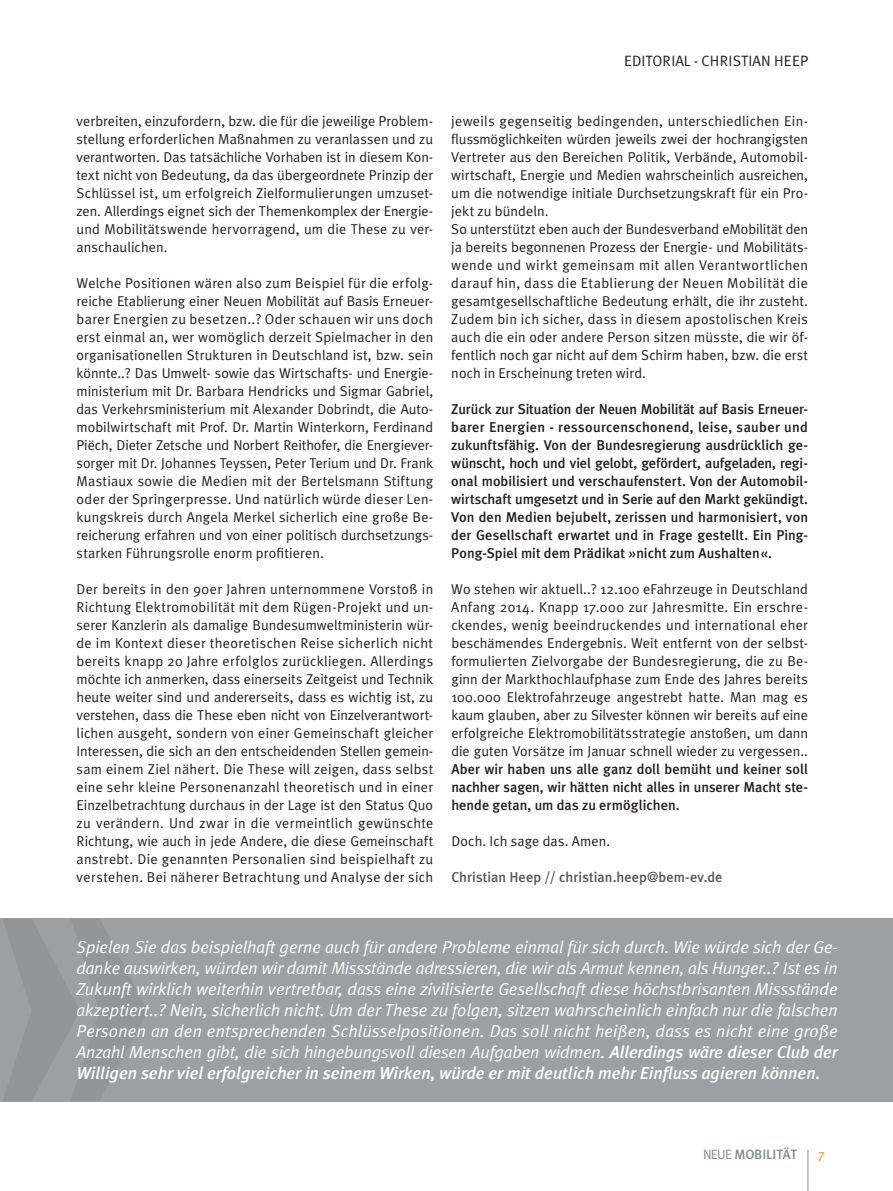
<style>
.page{position:relative;width:893px;height:1191px;background:#fff}
.page>*{position:absolute;margin:0;border:0;box-sizing:border-box;transform-origin:0 0}
.t1{font:italic 17.25px/21px "Meta Plus Normal";letter-spacing:-.01em;color:#fff;text-align:justify}
.t2{font:italic 500 17.25px "Meta Plus";color:#fff}
.t3{font:15px "Meta Plus Normal Caps";color:#231f20}
.t4{font:14.25px/18px "Meta Plus Normal";letter-spacing:.01em;color:#231f20;text-align:justify}
.t5{font:500 14.25px/18px "Meta Plus";color:#231f20;text-align:justify}
.t6{font:500 14.25px "Meta Plus";letter-spacing:.005em;color:#57585a}
.t7{font:500 13.5px "Meta Plus";letter-spacing:-.015em;color:#848e89}
.t8{font:13.5px "Meta Plus Normal";color:#ed8e1c}
.s1{font-family:"Meta Plus";font-weight:500}
.s2{font-family:"Meta Plus Normal";font-weight:400}
</style>
<div class="page">
<hr style="left:807px;top:1150px;width:1px;height:41px;background:#848e89">
<div style="left:0;top:918px;width:893px;height:183px;background:#9d9fa2"></div>
<p class="t3" style="left:624px;top:52px;width:186px">EDITORIAL - CHRISTIAN HEE P</p>
<p class="t4" style="left:77px;top:112px;width:358px">verbreiten, einzufordern, bzw. die für die jeweilige Problem&shy;stellung erforderlichen Maßnahmen zu veranlassen und zu verantworten. Das tatsächliche Vorhaben ist in diesem Kon&shy;text nicht von Bedeutung, da das übergeordnete Prinzip der Schlüssel ist, um erfolgreich Zielformulierungen umzuset&shy;zen. Allerdings eignet sich der Themenkomplex der Energie&shy;und Mobilitätswende hervorragend, um die These zu ver&shy;anschaulichen.</p>
<p class="t4" style="left:77px;top:274px;width:358px">Welche Positionen wären also zum Beispiel für die erfolg&shy;reiche Etablierung einer Neuen Mobilität auf Basis Erneuer&shy;barer Energien zu besetzen..? Oder schauen wir uns doch erst einmal an, wer womöglich derzeit Spielmacher in den organisationellen Strukturen in Deutschland ist, bzw. sein könnte..? Das U mwelt- sowie das Wirtschafts- und Energie&shy;ministerium mit Dr. Barbara Hendricks und Sigmar Gabriel, das Verkehrsministerium mit Alexander Dobrindt, die Auto&shy;mobilwirtschaft mit Prof. Dr. Martin Winterkorn, Ferdinand Piëch, Dieter Zetsche und Norbert Reithofer, die Energiever&shy;sorger mit Dr. Johannes Teyssen, Peter Terium und Dr. Frank Mastiaux sowie die Medien mit der Bertelsmann Stiftung oder der Springerpresse. U nd natürlich würde dieser Len&shy;kungskreis durch Angela Merkel sicherlich eine große Be&shy;reicherung erfahren und von einer politisch durchsetzungs&shy;starken Führungsrolle enorm profitieren.</p>
<p class="t4" style="left:77px;top:580px;width:358px">Der bereits in den 90er Jahren unternommene Vorstoß in Richtung Elektromobilität mit dem Rügen-Projekt und un&shy;serer Kanzlerin als damalige Bundesumweltministerin wür&shy;de im Kontext dieser theoretischen Reise sicherlich nicht bereits knapp 20 Jahre erfolglos zurückliegen. Allerdings möchte ich anmerken, dass einerseits Zeitgeist und Technik heute weiter sind und andererseits, dass es wichtig ist, zu verstehen, dass die These eben nicht von Einzelverantwort&shy;lichen ausgeht, sondern von einer Gemeinschaft gleicher Interessen, die sich an den entscheidenden Stellen gemein&shy;sam einem Ziel nähert. Die These will zeigen, dass selbst eine sehr kleine Personenanzahl theoretisch und in einer Einzelbetrachtung durchaus in der Lage ist den Status Quo zu verändern. U nd zwar in die vermeintlich gewünschte Richtung, wie auch in jede Andere, die diese Gemeinschaft anstrebt. Die genannten Personalien sind beispielhaft zu verstehen. Bei näherer Betrachtung und Analyse der sich</p>
<p class="t4" style="left:451px;top:112px;width:358px;text-align:left">jeweils gegenseitig bedingenden, unterschiedlichen Ein&shy;flussmöglichkeiten würden jeweils zwei der hochrangigsten Vertreter aus den Bereichen Politik, Verbände, Automobil&shy;wirtschaft, Energie und Medien wahrscheinlich ausreichen, um die notwendige initiale Durchsetzungskraft für ein Pro&shy;jekt zu bündeln.<br>So unterstützt eben auch der Bundesverband eMobilität den ja bereits begonnenen Prozess der Energie- und Mobilitäts&shy;wende und wirkt gemeinsam mit allen Verantwortlichen darauf hin, dass die Etablierung der Neuen Mobilität die gesamtgesellschaftliche Bedeutung erhält, die ihr zusteht.<br>Zudem bin ich sicher, dass in diesem apostolischen Kreis auch die ein oder andere Person sitzen müsste, die wir öf&shy;fentlich noch gar nicht auf dem Schirm haben, bzw. die erst noch in Erscheinung treten wird.</p>
<p class="t5" style="left:451px;top:400px;width:358px">Zurück zur Situation der Neuen Mobilität auf Basis Erneuer&shy;barer Energien - ressourcenschonend, leise, sauber und zukunftsfähig. Von der Bundesregierung ausdrücklich ge&shy;wünscht, hoch und viel gelobt, gefördert, aufgeladen, regi&shy;onal mobilisiert und verschaufenstert. Von der Automobil&shy;wirtschaft umgesetzt und in Serie auf den Markt gekündigt.<br>Von den Medien bejubelt, zerissen und harmonisiert, von der Gesellschaft erwartet und in Frage gestellt. Ein Ping-Pong-Spiel mit dem Prädikat »nicht zum Aushalten«.</p>
<p class="t4" style="left:451px;top:580px;width:358px">Wo stehen wir aktuell..? 12.100 eFahrzeuge in Deutschland Anfang 2014. Knapp 17.000 zur Jahresmitte. Ein erschre&shy;ckendes, wenig beeindruckendes und international eher beschämendes Endergebnis. Weit entfernt von der selbst&shy;formulierten Zielvorgabe der Bundesregierung, die zu Be&shy;ginn der Markthochlaufphase zum Ende des Jahres bereits 100.000 Elektrofahrzeuge angestrebt hatte. Man mag es kaum glauben, aber zu Silvester können wir bereits auf eine erfolgreiche Elektromobilitätsstrategie anstoßen, um dann die guten Vorsätze im Januar schnell wieder zu vergessen..</p>
<p class="t5" style="left:451px;top:760px;width:358px">Aber wir haben uns alle ganz doll bemüht und keiner soll nachher sagen, wir hätten nicht alles in unserer Macht ste&shy;hende getan, um das zu ermöglichen.</p>
<p class="t4" style="left:451px;top:832px;width:160px">Doch. Ich sage das. Amen.</p>
<p class="t6" style="left:451px;top:869px;width:273px">Christian Heep // christian.heep@bem-ev.de</p>
<p class="t1" style="left:77px;top:936px;width:763px">Spielen Sie das beispielhaft gerne auch für andere Probleme einmal für sich durch. Wie würde sich der Ge&shy;danke auswirken, würden wir damit Missstände adressieren, die wir als Armut kennen, als Hunger..? Ist es in Zukunft wirklich weiterhin vertretbar, dass eine zivilisierte Gesellschaft diese höchstbrisanten Missstände akzeptiert..? Nein, sicherlich nicht. Um der These zu folgen, sitzen wahrscheinlich einfach nur die falschen Personen an den entsprechenden Schlüsselpositionen. Das soll nicht heißen, dass es nicht eine große Anzahl Menschen gibt, die sich hingebungsvoll diesen Aufgaben widmen. <span class="s1">Allerdings wäre dieser Club der</span></p>
<p class="t2" style="left:77px;top:1062px;width:745px">Willigen sehr viel erfolgreicher in seinem Wirken, würde er mit deutlich mehr Einfluss agieren können.</p>
<p class="t7" style="left:703px;top:1146px;width:96px"><span class="s2">Neue</span> Mobilität</p>
<p class="t8" style="left:818px;top:1146px;width:9px">7</p>
</div>
